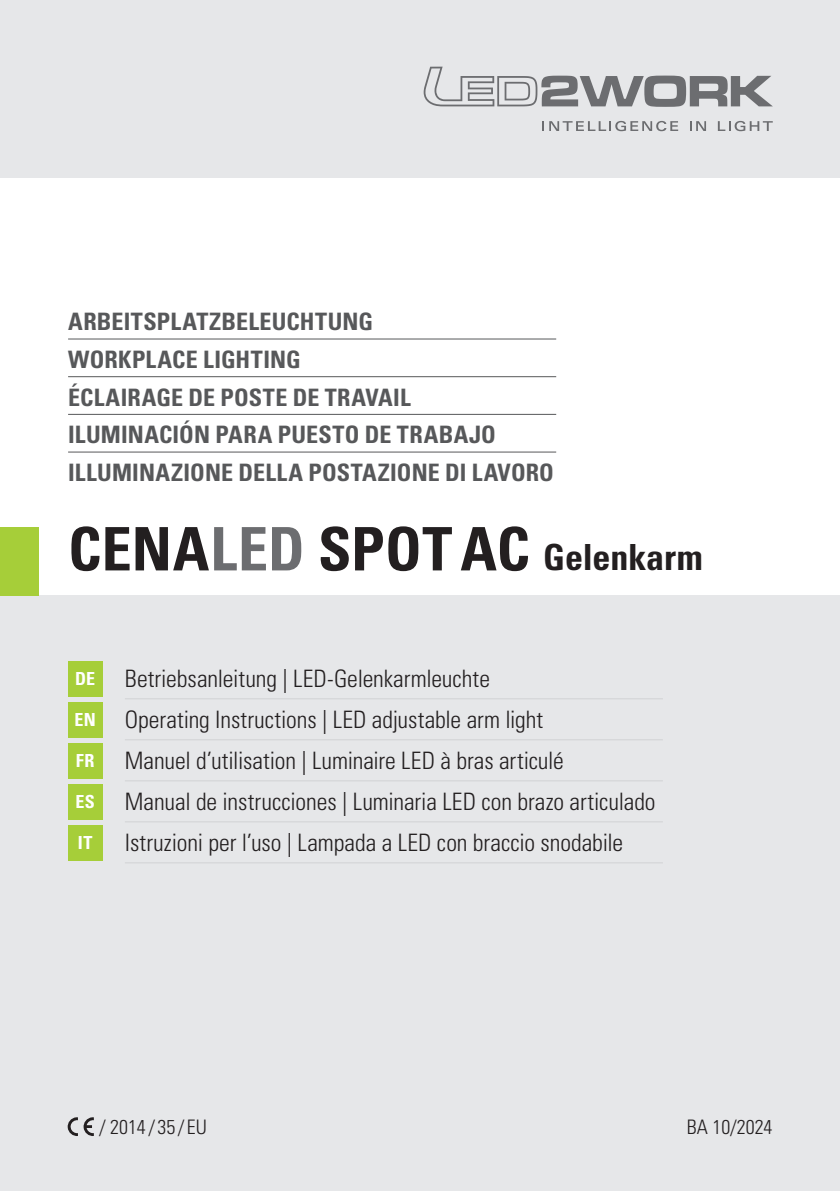
<style>
.page{position:relative;width:840px;height:1191px;background:#fff}
.page>*{position:absolute;margin:0;border:0;box-sizing:border-box;transform-origin:0 0}
.t1{font:700 condensed 60px "Univers LT Std";letter-spacing:.005em;color:#231f20}
.t2{font:300 condensed 24px/41px "Univers LT Std";letter-spacing:-.005em;color:#231f20}
.t3{font:700 condensed 24px/37.6px "Univers LT Std";letter-spacing:.005em;color:#57585a}
.t4{font:300 condensed 20px "Univers LT Std";color:#231f20}
.t5{font:700 condensed 18px "Univers LT Std";letter-spacing:.03em;color:#fff}
.s1{color:#6c6d70}
.s2{font-size:36px}
</style>
<div class="page">
<div style="left:0;top:595px;width:839px;height:596px;background:#e6e7e9"></div>
<div style="left:0;top:0;width:839px;height:178px;background:#e6e7e9"></div>
<svg style="left:67px;top:1117px;width:27px;height:19px"></svg>
<div style="left:0;top:527px;width:39px;height:68px;background:#a6ce39"></div>
<svg style="left:423px;top:67px;width:349px;height:40px"></svg>
<svg style="left:549px;top:121px;width:128px;height:10px"></svg>
<svg style="left:690px;top:121px;width:15px;height:10px"></svg>
<svg style="left:717px;top:121px;width:55px;height:10px"></svg>
<div style="left:68px;top:661px;width:34px;height:35px;background:#a6ce39"></div>
<div style="left:68px;top:743px;width:34px;height:35px;background:#a6ce39"></div>
<div style="left:68px;top:825px;width:34px;height:35px;background:#a6ce39"></div>
<div style="left:68px;top:702px;width:34px;height:35px;background:#a6ce39"></div>
<div style="left:68px;top:784px;width:34px;height:35px;background:#a6ce39"></div>
<hr style="left:68px;top:339px;width:488px;height:1px;background:#57585a">
<hr style="left:68px;top:376px;width:488px;height:1px;background:#57585a">
<hr style="left:68px;top:414px;width:488px;height:1px;background:#57585a">
<hr style="left:68px;top:452px;width:488px;height:1px;background:#57585a">
<hr style="left:125px;top:698px;width:537px;height:1px;background:#d1d2d4">
<hr style="left:125px;top:739px;width:537px;height:1px;background:#d1d2d4">
<hr style="left:125px;top:780px;width:537px;height:1px;background:#d1d2d4">
<hr style="left:125px;top:821px;width:537px;height:1px;background:#d1d2d4">
<hr style="left:125px;top:862px;width:537px;height:1px;background:#d1d2d4">
<p class="t3" style="left:68px;top:303px;width:487px">ARBEITSPLATZBELEUCHTUNG<br>WORKPLACE LIGHTING<br>ÉCLAIRAGE DE POSTE DE TRAVAIL<br>ILUMINACIÓN PARA PUESTO DE TRABAJO<br>ILLUMINAZIONE DELLA POSTAZIONE DI LAVORO</p>
<h1 class="t1" style="left:68px;top:512px;width:635px">CENA<span class="s1">LED</span> SPOTAC <span class="s2">Gelenkarm</span></h1>
<p class="t5" style="left:75px;top:668px;width:22px">DE</p>
<p class="t5" style="left:74px;top:709px;width:23px">EN</p>
<p class="t5" style="left:76px;top:749px;width:20px">FR</p>
<p class="t5" style="left:75px;top:790px;width:21px">ES</p>
<p class="t5" style="left:78px;top:831px;width:16px">IT</p>
<p class="t2" style="left:125px;top:658px;width:532px">Betriebsanleitung | LED-Gelenkarmleuchte<br>Operating Instructions | LED adjustable arm light<br>Manuel d’utilisation | Luminaire LED à bras articulé<br>Manual de instrucciones | Luminaria LED con brazo articulado Istruzioni per l’uso | Lampada a LED con braccio snodabile</p>
<p class="t4" style="left:99px;top:1115px;width:109px">/ 2014 / 35 / EU</p>
<p class="t4" style="left:686px;top:1115px;width:87px">BA 10/2024</p>
</div>
